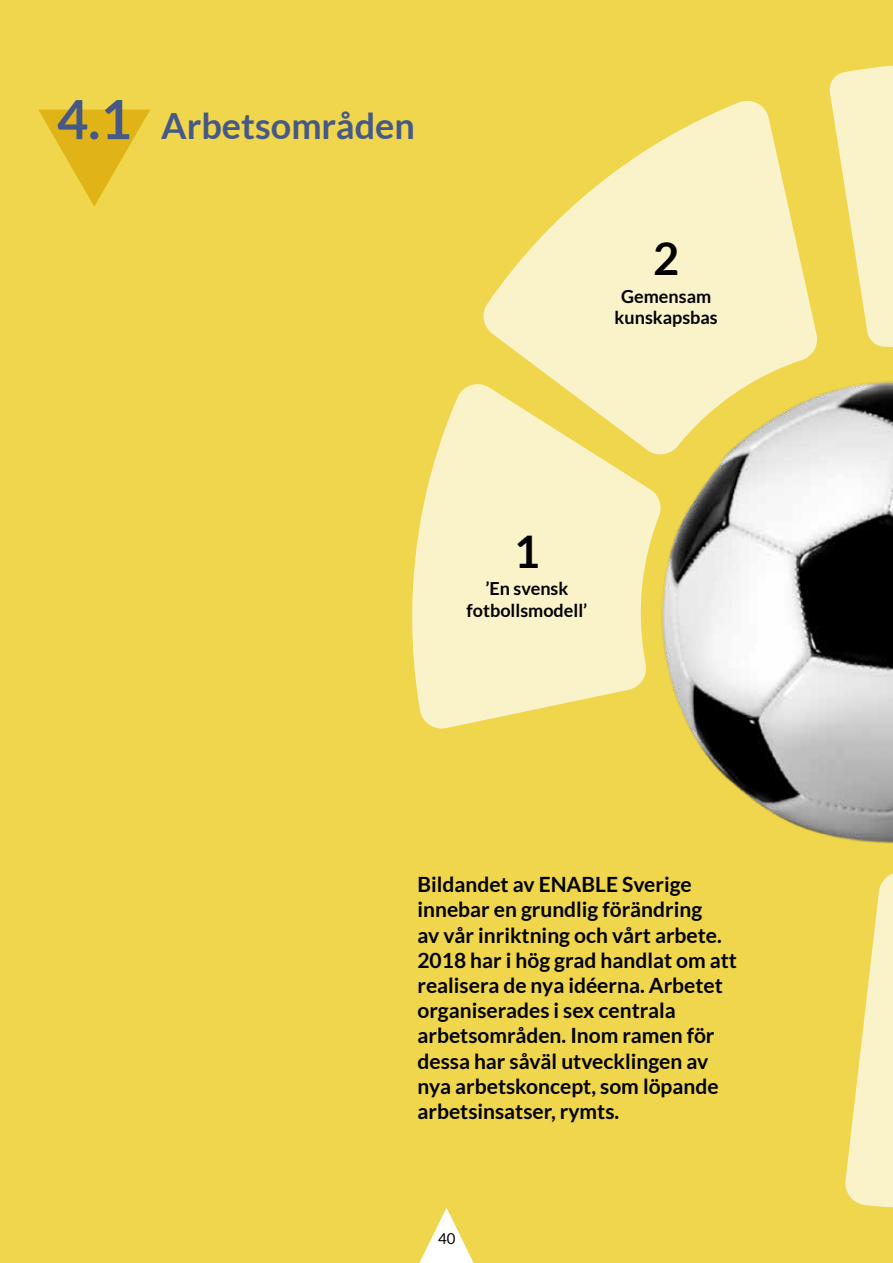
<style>
.page{position:relative;width:893px;height:1263px;background:#efd64c}
.page>*{position:absolute;margin:0;border:0;box-sizing:border-box;transform-origin:0 0}
.t1{font:700 45px "Lato";color:#000}
.t2{font:700 36px "Lato";color:#465986}
.t3{font:700 21px/25.2px "Lato";color:#000}
.t4{font:700 18px/21.6px "Lato";color:#000;text-align:center}
.t5{font:15px "Lato";color:#000}
.s1{font-size:54px}
</style>
<div class="page">
<svg style="left:419px;top:1208px;width:55px;height:55px"></svg>
<svg style="left:38px;top:110px;width:112px;height:96px"></svg>
<img style="left:663px;top:390px;width:230px;height:449px">
<svg style="left:844px;top:820px;width:49px;height:388px"></svg>
<svg style="left:829px;top:65px;width:64px;height:325px"></svg>
<svg style="left:483px;top:100px;width:336px;height:357px;fill:#faf2c8"></svg>
<svg style="left:412px;top:380px;width:251px;height:349px;fill:#faf2c8"></svg>
<h2 class="t2" style="left:57px;top:105px;width:359px"><span class="s1">4.1</span> Arbetsområden</h2>
<h1 class="t1" style="left:653px;top:233px;width:28px">2</h1>
<p class="t4" style="left:615px;top:285px;width:105px">Gemensam kunskapsbas</p>
<h1 class="t1" style="left:514px;top:526px;width:28px">1</h1>
<p class="t4" style="left:467px;top:577px;width:122px">’En svensk fotbollsmodell’</p>
<p class="t3" style="left:417px;top:872px;width:321px">Bildandet av ENABLE Sverige innebar en grundlig förändring<br>av vår inriktning och vårt arbete.<br>2018 har i hög grad handlat om att realisera de nya idéerna. Arbetet organiserades i sex centrala arbetsområden. Inom ramen för dessa har såväl utvecklingen av nya arbetskoncept, som löpande arbetsinsatser, rymts.</p>
<p class="t5" style="left:438px;top:1230px;width:19px">40</p>
</div>
